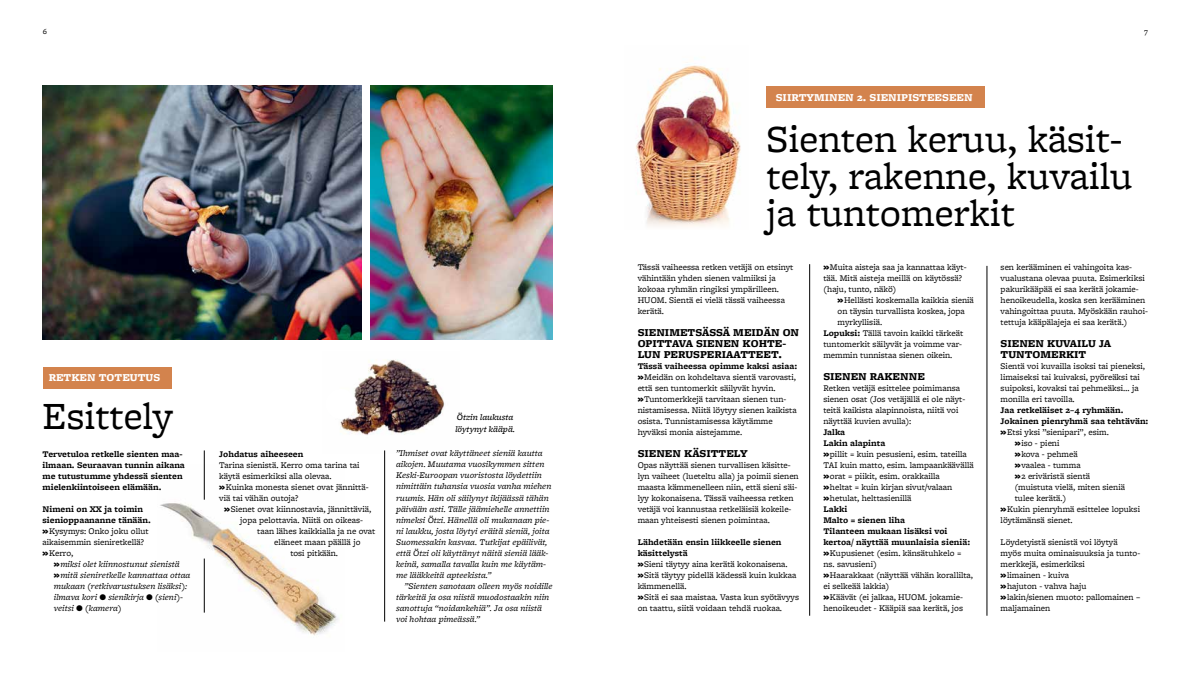
<style>
.page{position:relative;width:1191px;height:681px;background:#fff}
.page>*{position:absolute;margin:0;border:0;box-sizing:border-box;transform-origin:0 0}
.t1{font:40px/37px "Freight Micro Pro";color:#000}
.t2{font:900 11px/11px "Freight Micro Pro";color:#000}
.t3{font:900 11px "Freight Micro Pro";color:#fff}
.t4{font:9px/11px "Freight Micro Pro";color:#000}
.t5{font:italic 9px/11px "Freight Micro Pro";color:#000}
.t6{font:700 9px/11px "Freight Micro Pro";color:#000}
.t7{font:italic 500 9px/11px "Freight Micro Pro";color:#000}
.t8{font:8px "Freight Micro Pro";color:#000}
.s1{font-weight:700}
.s2{font-family:"Papelli";font-weight:800}
.s3{font-family:"Papelli";font-weight:800;font-style:normal}
</style>
<div class="page">
<img style="left:340px;top:359px;width:105px;height:94px">
<img style="left:370px;top:86px;width:183px;height:253px">
<img style="left:635px;top:65px;width:106px;height:162px">
<img style="left:160px;top:464px;width:178px;height:172px">
<hr style="left:809px;top:264px;width:1px;height:351px;background:#000">
<hr style="left:986px;top:266px;width:1px;height:349px;background:#000">
<img style="left:43px;top:85px;width:318px;height:254px">
<hr style="left:384px;top:450px;width:1px;height:171px;background:#000">
<hr style="left:204px;top:450px;width:1px;height:49px;background:#000">
<hr style="left:204px;top:558px;width:1px;height:54px;background:#000">
<div style="left:766px;top:86px;width:219px;height:22px;background:#d3834d"></div>
<div style="left:44px;top:366px;width:128px;height:22px;background:#d3834d"></div>
<div style="left:325px;top:388px;width:30px;height:31px;background:#fff;border-radius:50%"></div>
<p class="t8" style="left:43px;top:26px;width:6px">6</p>
<p class="t8" style="left:1144px;top:26px;width:5px">7</p>
<p class="t3" style="left:49px;top:369px;width:113px">RETKEN TOTEUTUS</p>
<h1 class="t1" style="left:43px;top:396px;width:132px">Esittely</h1>
<p class="t6" style="left:43px;top:448px;width:144px">Tervetuloa retkelle sienten maa&shy;ilmaan. Seuraavan tunnin aikana me tutustumme yhdessä sienten mielenkiintoiseen elämään.</p>
<p class="t4" style="left:43px;top:502px;width:110px"><span class="s1">Nimeni on XX ja toimin sienioppaananne tänään. </span><span class="s2">»</span>Kysymys: Onko joku ollut aikaisemmin sieniretkellä? <span class="s2">»</span>Kerro,</p>
<p class="t5" style="left:54px;top:557px;width:138px"><span class="s3">»</span>miksi olet kiinnostunut sienistä <span class="s3">»</span>mitä sieniretkelle kannattaa ottaa mukaan (retkivarustuksen lisäksi): ilmava kori b sienikirja b (sieni)- veitsi b (kamera)</p>
<p class="t6" style="left:219px;top:447px;width:86px">Johdatus aiheeseen</p>
<p class="t4" style="left:219px;top:458px;width:142px">Tarina sienistä. Kerro oma tarina tai</p>
<p class="t4" style="left:219px;top:469px;width:114px">käytä esimerkiksi alla olevaa.</p>
<p class="t4" style="left:219px;top:480px;width:151px"><span class="s2">»</span>Kuinka monesta sienet ovat jännittä-</p>
<p class="t4" style="left:219px;top:491px;width:81px">viä tai vähän outoja?</p>
<p class="t4" style="left:224px;top:502px;width:148px"><span class="s2">»</span>Sienet ovat kiinnostavia, jännittäviä,</p>
<p class="t4" style="left:240px;top:513px;width:124px">jopa pelottavia. Niitä on oikeas-</p>
<p class="t4" style="left:257px;top:524px;width:120px">taan lähes kaikkialla ja ne ovat</p>
<p class="t4" style="left:274px;top:535px;width:88px">eläneet maan päällä jo</p>
<p class="t4" style="left:290px;top:546px;width:49px">tosi pitkään.</p>
<p class="t7" style="left:455px;top:411px;width:61px">Ötzin laukusta löytynyt kääpä.</p>
<p class="t5" style="left:396px;top:447px;width:157px">”Ihmiset ovat käyttäneet sieniä kautta aikojen. Muutama vuosikymmen sitten Keski-Euroopan vuoristosta löydettiin nimittäin tuhansia vuosia vanha miehen ruumis. Hän oli säilynyt ikijäässä tähän päivään asti. Tälle jäämiehelle annettiin nimeksi Ötzi. Hänellä oli mukanaan pie&shy;ni laukku, josta löytyi eräitä sieniä, joita Suomessakin kasvaa. Tutkijat epäilivät, että Ötzi oli käyttänyt näitä sieniä lääk&shy;keinä, samalla tavalla kuin me käytäm&shy;me lääkkeitä apteekista.”</p>
<p class="t5" style="left:396px;top:579px;width:158px;text-indent:9px">”Sienten sanotaan olleen myös noidille tärkeitä ja osa niistä muodostaakin niin sanottuja “noidankehiä”. Ja osa niistä voi hohtaa pimeässä.”</p>
<p class="t3" style="left:776px;top:89px;width:198px">SIIRTYMINEN 2. SIENIPISTEESEEN</p>
<h1 class="t1" style="left:766px;top:119px;width:368px">Sienten keruu, käsit&shy;tely, rakenne, kuvailu ja tuntomerkit</h1>
<p class="t4" style="left:637px;top:261px;width:157px">Tässä vaiheessa retken vetäjä on etsinyt vähintään yhden sienen valmiiksi ja kokoaa ryhmän ringiksi ympärilleen.<br>HUOM. Sientä ei vielä tässä vaiheessa kerätä.</p>
<p class="t2" style="left:637px;top:326px;width:163px">SIENIMETSÄSSÄ MEIDÄN ON<br>OPITTAVA SIENEN KOHTE-<br>LUN PERUSPERIAATTEET.</p>
<p class="t4" style="left:637px;top:360px;width:161px"><span class="s1">Tässä vaiheessa opimme kaksi asiaa: </span><span class="s2">»</span>Meidän on kohdeltava sientä varovasti, että sen tuntomerkit säilyvät hyvin. <span class="s2">»</span>Tuntomerkkejä tarvitaan sienen tun&shy;nistamisessa. Niitä löytyy sienen kaikista osista. Tunnistamisessa käytämme hyväksi monia aistejamme.</p>
<p class="t2" style="left:637px;top:447px;width:111px">SIENEN KÄSITTELY</p>
<p class="t4" style="left:637px;top:459px;width:163px">Opas näyttää sienen turvallisen käsitte&shy;lyn vaiheet (lueteltu alla) ja poimii sienen maasta kämmenelleen niin, että sieni säi&shy;lyy kokonaisena. Tässä vaiheessa retken vetäjä voi kannustaa retkeläisiä kokeile&shy;maan yhteisesti sienen poimintaa.</p>
<p class="t4" style="left:637px;top:536px;width:163px"><span class="s1">Lähdetään ensin liikkeelle sienen käsittelystä<br></span><span class="s2">»</span>Sieni täytyy aina kerätä kokonaisena. <span class="s2">»</span>Sitä täytyy pidellä kädessä kuin kukkaa kämmenellä.<br><span class="s2">»</span>Sitä ei saa maistaa. Vasta kun syötävyys on taattu, siitä voidaan tehdä ruokaa.</p>
<p class="t4" style="left:823px;top:261px;width:145px"><span class="s2">»</span>Muita aisteja saa ja kannattaa käyt&shy;tää. Mitä aisteja meillä on käytössä? (haju, tunto, näkö)</p>
<p class="t4" style="left:837px;top:294px;width:138px"><span class="s2">»</span>Hellästi koskemalla kaikkia sieniä</p>
<p class="t4" style="left:837px;top:305px;width:129px">on täysin turvallista koskea, jopa</p>
<p class="t4" style="left:837px;top:316px;width:46px">myrkyllisiä.</p>
<p class="t4" style="left:823px;top:327px;width:141px"><span class="s1">Lopuksi:</span> Tällä tavoin kaikki tärkeät</p>
<p class="t4" style="left:823px;top:338px;width:140px">tuntomerkit säilyvät ja voimme var-</p>
<p class="t4" style="left:823px;top:349px;width:130px">memmin tunnistaa sienen oikein.</p>
<p class="t2" style="left:823px;top:370px;width:103px">SIENEN RAKENNE</p>
<p class="t4" style="left:823px;top:382px;width:143px">Retken vetäjä esittelee poimimansa sienen osat (Jos vetäjällä ei ole näyt&shy;teitä kaikista alapinnoista, niitä voi näyttää kuvien avulla):</p>
<p class="t4" style="left:823px;top:426px;width:152px"><span class="s1">Jalka<br>Lakin alapinta<br></span><span class="s2">»</span>pillit = kuin pesusieni, esim. tateilla<br>TAI kuin matto, esim. lampaankäävällä <span class="s2">»</span>orat = piikit, esim. orakkailla<br><span class="s2">»</span>heltat = kuin kirjan sivut/valaan <span class="s2">»</span>hetulat, helttasienillä<br><span class="s1">Lakki<br>Malto = sienen liha<br>Tilanteen mukaan lisäksi voi kertoa/ näyttää muunlaisia sieniä: </span><span class="s2">»</span>Kupusienet (esim. känsätuhkelo = ns. savusieni)<br><span class="s2">»</span>Haarakkaat (näyttää vähän korallilta, ei selkeää lakkia)<br><span class="s2">»</span>Käävät (ei jalkaa, HUOM. jokamie&shy;henoikeudet - Kääpiä saa kerätä, jos</p>
<p class="t4" style="left:1000px;top:261px;width:149px">sen kerääminen ei vahingoita kas&shy;vualustana olevaa puuta. Esimerkiksi pakurikääpää ei saa kerätä jokamie&shy;henoikeudella, koska sen kerääminen vahingoittaa puuta. Myöskään rauhoi&shy;tettuja kääpälajeja ei saa kerätä.)</p>
<p class="t2" style="left:1000px;top:337px;width:112px">SIENEN KUVAILU JA<br>TUNTOMERKIT</p>
<p class="t4" style="left:1000px;top:360px;width:146px">Sientä voi kuvailla isoksi tai pieneksi, limaiseksi tai kuivaksi, pyöreäksi tai suipoksi, kovaksi tai pehmeäksi… ja monilla eri tavoilla.</p>
<p class="t6" style="left:1000px;top:404px;width:124px">Jaa retkeläiset 2–4 ryhmään.</p>
<p class="t6" style="left:1000px;top:415px;width:149px">Jokainen pienryhmä saa tehtävän:</p>
<p class="t4" style="left:1000px;top:426px;width:110px"><span class="s2">»</span>Etsi yksi ”sienipari”, esim.</p>
<p class="t4" style="left:1014px;top:437px;width:46px"><span class="s2">»</span>iso - pieni</p>
<p class="t4" style="left:1014px;top:448px;width:64px"><span class="s2">»</span>kova - pehmeä</p>
<p class="t4" style="left:1014px;top:459px;width:67px"><span class="s2">»</span>vaalea - tumma</p>
<p class="t4" style="left:1014px;top:470px;width:77px"><span class="s2">»</span>2 eriväristä sientä</p>
<p class="t4" style="left:1014px;top:481px;width:112px">(muistuta vielä, miten sieniä</p>
<p class="t4" style="left:1014px;top:492px;width:53px">tulee kerätä.)</p>
<p class="t4" style="left:1000px;top:503px;width:141px"><span class="s2">»</span>Kukin pienryhmä esittelee lopuksi</p>
<p class="t4" style="left:1000px;top:514px;width:73px">löytämänsä sienet.</p>
<p class="t4" style="left:1000px;top:536px;width:141px">Löydetyistä sienistä voi löytyä myös muita ominaisuuksia ja tunto&shy;merkkejä, esimerkiksi<br><span class="s2">»</span>limainen - kuiva<br><span class="s2">»</span>hajuton - vahva haju <span class="s2">»</span>lakin/sienen muoto: pallomainen – maljamainen</p>
</div>
